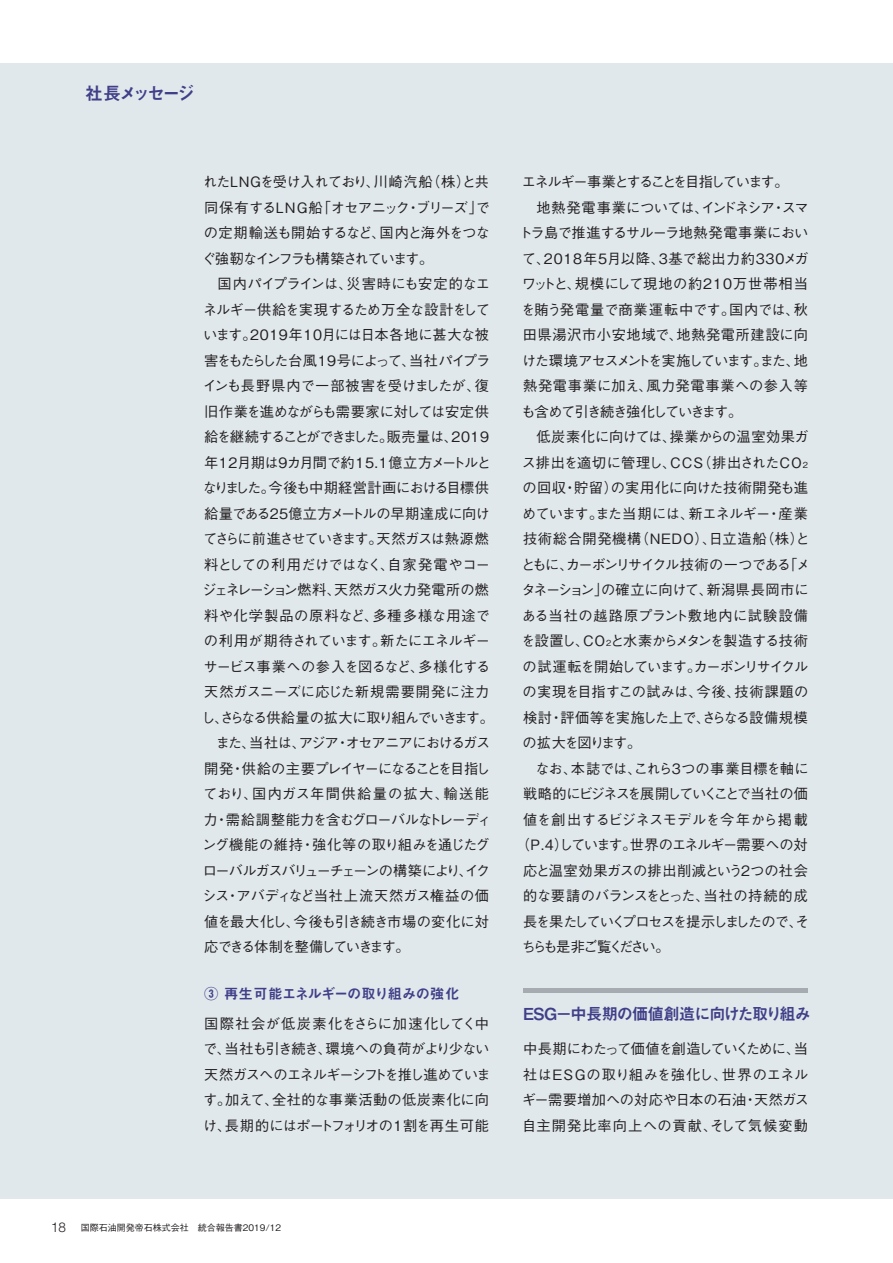
<style>
.page{position:relative;width:893px;height:1263px;background:#fff}
.page>*{position:absolute;margin:0;border:0;box-sizing:border-box;transform-origin:0 0}
.t1{font:18px "Midashi Go Pr 6 N MB31";letter-spacing:-.165em;color:#413f88}
.t2{font:16.5px "Midashi Go Pro MB31";letter-spacing:-.06em;color:#413f88}
.t3{font:500 14.25px/25.5px "Gothic BBB Pro";letter-spacing:-.04em;color:#231f20;text-align:justify}
.t4{font:500 14.25px "Gothic BBB Pro";letter-spacing:-.005em;color:#231f20}
.t5{font:500 14.25px "Gothic BBB Pro";letter-spacing:-.085em;color:#231f20}
.t6{font:500 14.25px "Gothic BBB Pro";letter-spacing:-.095em;color:#231f20}
.t7{font:500 14.25px "Gothic BBB Pro";letter-spacing:-.06em;color:#231f20}
.t8{font:500 14.25px "Gothic BBB Pro";letter-spacing:.01em;color:#231f20}
.t9{font:500 14.25px "Gothic BBB Pro";letter-spacing:.045em;color:#231f20}
.t10{font:500 14.25px "Gothic BBB Pro";letter-spacing:-.11em;color:#231f20}
.t11{font:500 14.25px "Gothic BBB Pro";letter-spacing:-.08em;color:#231f20}
.t12{font:500 14.25px "Gothic BBB Pro";letter-spacing:-.065em;color:#231f20}
.t13{font:500 14.25px "Gothic BBB Pro";letter-spacing:-.015em;color:#231f20}
.t14{font:500 14.25px "Gothic BBB Pro";letter-spacing:.02em;color:#231f20}
.t15{font:500 14.25px "Gothic BBB Pro";letter-spacing:.055em;color:#231f20}
.t16{font:500 14.25px "Gothic BBB Pro";letter-spacing:-.105em;color:#231f20}
.t17{font:500 14.25px "Gothic BBB Pro";letter-spacing:-.1em;color:#231f20}
.t18{font:500 14.25px "Gothic BBB Pro";letter-spacing:.065em;color:#231f20}
.t19{font:500 14.25px "Gothic BBB Pro";letter-spacing:-.02em;color:#231f20}
.t20{font:500 14.25px "Gothic BBB Pro";letter-spacing:-.01em;color:#231f20}
.t21{font:500 14.25px "Gothic BBB Pro";letter-spacing:.095em;color:#231f20}
.t22{font:500 14.25px "Gothic BBB Pro";letter-spacing:.04em;color:#231f20}
.t23{font:500 14.25px "Gothic BBB Pro";letter-spacing:.05em;color:#231f20}
.t24{font:14.25px "Midashi Go Pro MB31";letter-spacing:-.025em;color:#413f88}
.t25{font:500 14.25px "Gothic BBB Pro";letter-spacing:-.12em;color:#231f20}
.t26{font:500 14.25px "Gothic BBB Pro";letter-spacing:-.19em;color:#231f20}
.t27{font:500 9px "Gothic BBB Pro";color:#231f20}
.s1{font-size:8.25px}
.s2{font-family:"Helvetica Neue LT Std";font-weight:300;font-size:13.5px}
</style>
<div class="page">
<div style="left:0;top:64px;width:893px;height:1135px;background:#e0e8ec"></div>
<div style="left:523px;top:988px;width:285px;height:5px;background:#a5abb1"></div>
<p class="t1" style="left:85px;top:79px;width:112px">社長メッセージ</p>
<p class="t3" style="left:202px;top:168px;width:290px">れたLNGを受け入れており、川崎汽船（株）と共同保有するLNG船「オセアニック・ブリーズ」での定期輸送も開始するなど、国内と海外をつなぐ強靭なインフラも構築されています。</p>
<p class="t13" style="left:218px;top:273px;width:274px">国内パイプラインは、災害時にも安定的なエ</p>
<p class="t3" style="left:203px;top:295px;width:288px">ネルギー供給を実現するため万全な設計をして</p>
<p class="t4" style="left:203px;top:324px;width:287px">います。2019年10月には日本各地に甚大な被</p>
<p class="t6" style="left:204px;top:349px;width:288px">害をもたらした台風19号によって、当社パイプラ</p>
<p class="t13" style="left:203px;top:375px;width:288px">インも長野県内で一部被害を受けましたが、復</p>
<p class="t3" style="left:204px;top:397px;width:286px">旧作業を進めながらも需要家に対しては安定供</p>
<p class="t11" style="left:204px;top:426px;width:286px">給を継続することができました。販売量は、2019</p>
<p class="t3" style="left:204px;top:448px;width:288px">年12月期は9カ月間で約15.1億立方メートルと</p>
<p class="t7" style="left:203px;top:477px;width:288px">なりました。今後も中期経営計画における目標供</p>
<p class="t3" style="left:204px;top:499px;width:287px">給量である25億立方メートルの早期達成に向け</p>
<p class="t11" style="left:203px;top:527px;width:288px">てさらに前進させていきます。天然ガスは熱源燃</p>
<p class="t3" style="left:204px;top:550px;width:287px">料としての利用だけではなく、自家発電やコー</p>
<p class="t7" style="left:202px;top:578px;width:288px">ジェネレーション燃料、天然ガス火力発電所の燃</p>
<p class="t9" style="left:204px;top:604px;width:287px">料や化学製品の原料など、多種多様な用途で</p>
<p class="t3" style="left:204px;top:626px;width:288px">の利用が期待されています。新たにエネルギー</p>
<p class="t19" style="left:203px;top:655px;width:289px">サービス事業への参入を図るなど、多様化する</p>
<p class="t14" style="left:204px;top:680px;width:287px">天然ガスニーズに応じた新規需要開発に注力</p>
<p class="t16" style="left:201px;top:706px;width:294px">し、さらなる供給量の拡大に取り組んでいきます。</p>
<p class="t12" style="left:216px;top:731px;width:276px">また、当社は、アジア・オセアニアにおけるガス</p>
<p class="t5" style="left:204px;top:757px;width:288px">開発・供給の主要プレイヤーになることを目指し</p>
<p class="t21" style="left:203px;top:782px;width:287px">ており、国内ガス年間供給量の拡大、輸送能</p>
<p class="t12" style="left:204px;top:808px;width:290px">力・需給調整能力を含むグローバルなトレーディ</p>
<p class="t8" style="left:202px;top:833px;width:289px">ング機能の維持・強化等の取り組みを通じたグ</p>
<p class="t10" style="left:203px;top:859px;width:289px">ローバルガスバリューチェーンの構築により、イク</p>
<p class="t4" style="left:202px;top:884px;width:288px">シス・アバディなど当社上流天然ガス権益の価</p>
<p class="t3" style="left:204px;top:907px;width:286px">値を最大化し、今後も引き続き市場の変化に対</p>
<p class="t25" style="left:204px;top:935px;width:207px">応できる体制を整備していきます。</p>
<p class="t24" style="left:204px;top:982px;width:257px">③ 再生可能エネルギーの取り組みの強化</p>
<p class="t3" style="left:203px;top:1009px;width:289px;text-align:left">国際社会が低炭素化をさらに加速化してく中で、当社も引き続き、環境への負荷がより少ない天然ガスへのエネルギーシフトを推し進めています。加えて、全社的な事業活動の低炭素化に向け、長期的にはポートフォリオの１割を再生可能</p>
<p class="t10" style="left:522px;top:170px;width:268px">エネルギー事業とすることを目指しています。</p>
<p class="t3" style="left:536px;top:193px;width:274px">地熱発電事業については、インドネシア・スマ</p>
<p class="t3" style="left:518px;top:218px;width:291px">トラ島で推進するサルーラ地熱発電事業におい</p>
<p class="t15" style="left:522px;top:247px;width:288px">て、2018年5月以降、3基で総出力約330メガ</p>
<p class="t18" style="left:522px;top:272px;width:288px">ワットと、規模にして現地の約210万世帯相当</p>
<p class="t20" style="left:521px;top:298px;width:288px">を賄う発電量で商業運転中です。国内では、秋</p>
<p class="t22" style="left:523px;top:323px;width:286px">田県湯沢市小安地域で、地熱発電所建設に向</p>
<p class="t6" style="left:522px;top:349px;width:288px">けた環境アセスメントを実施しています。また、地</p>
<p class="t23" style="left:523px;top:374px;width:286px">熱発電事業に加え、風力発電事業への参入等</p>
<p class="t6" style="left:521px;top:400px;width:223px">も含めて引き続き強化していきます。</p>
<p class="t4" style="left:536px;top:425px;width:274px">低炭素化に向けては、操業からの温室効果ガ</p>
<p class="t8" style="left:522px;top:451px;width:288px">ス排出を適切に管理し、CCS（排出されたCO<span class="s1">2</span></p>
<p class="t8" style="left:523px;top:477px;width:287px">の回収・貯留）の実用化に向けた技術開発も進</p>
<p class="t3" style="left:522px;top:499px;width:287px">めています。また当期には、新エネルギー・産業</p>
<p class="t9" style="left:523px;top:528px;width:288px">技術総合開発機構（NEDO）、日立造船（株）と</p>
<p class="t5" style="left:521px;top:553px;width:291px">ともに、カーボンリサイクル技術の一つである「メ</p>
<p class="t4" style="left:521px;top:579px;width:289px">タネーション」の確立に向けて、新潟県長岡市に</p>
<p class="t9" style="left:522px;top:604px;width:288px">ある当社の越路原プラント敷地内に試験設備</p>
<p class="t7" style="left:521px;top:630px;width:288px">を設置し、CO<span class="s1">2</span>と水素からメタンを製造する技術</p>
<p class="t5" style="left:523px;top:655px;width:287px">の試運転を開始しています。カーボンリサイクル</p>
<p class="t14" style="left:523px;top:681px;width:287px">の実現を目指すこの試みは、今後、技術課題の</p>
<p class="t3" style="left:523px;top:703px;width:286px">検討・評価等を実施した上で、さらなる設備規模</p>
<p class="t10" style="left:523px;top:732px;width:120px">の拡大を図ります。</p>
<p class="t3" style="left:535px;top:754px;width:275px">なお、本誌では、これら３つの事業目標を軸に</p>
<p class="t6" style="left:523px;top:783px;width:286px">戦略的にビジネスを展開していくことで当社の価</p>
<p class="t4" style="left:523px;top:808px;width:286px">値を創出するビジネスモデルを今年から掲載</p>
<p class="t5" style="left:516px;top:834px;width:293px">（P.4）しています。世界のエネルギー需要への対</p>
<p class="t3" style="left:523px;top:856px;width:286px">応と温室効果ガスの排出削減という２つの社会</p>
<p class="t4" style="left:523px;top:885px;width:286px">的な要請のバランスをとった、当社の持続的成</p>
<p class="t17" style="left:523px;top:910px;width:288px">長を果たしていくプロセスを提示しましたので、そ</p>
<p class="t26" style="left:521px;top:936px;width:150px">ちらも是非ご覧ください。</p>
<p class="t2" style="left:523px;top:1000px;width:289px">ESG－中長期の価値創造に向けた取り組み</p>
<p class="t3" style="left:522px;top:1034px;width:289px">中長期にわたって価値を創造していくために、当社はESGの取り組みを強化し、世界のエネルギー需要増加への対応や日本の石油・天然ガス自主開発比率向上への貢献、そして気候変動</p>
<p class="t27" style="left:51px;top:1220px;width:232px"><span class="s2">18</span> 国際石油開発帝石株式会社　統合報告書2019/12</p>
</div>
